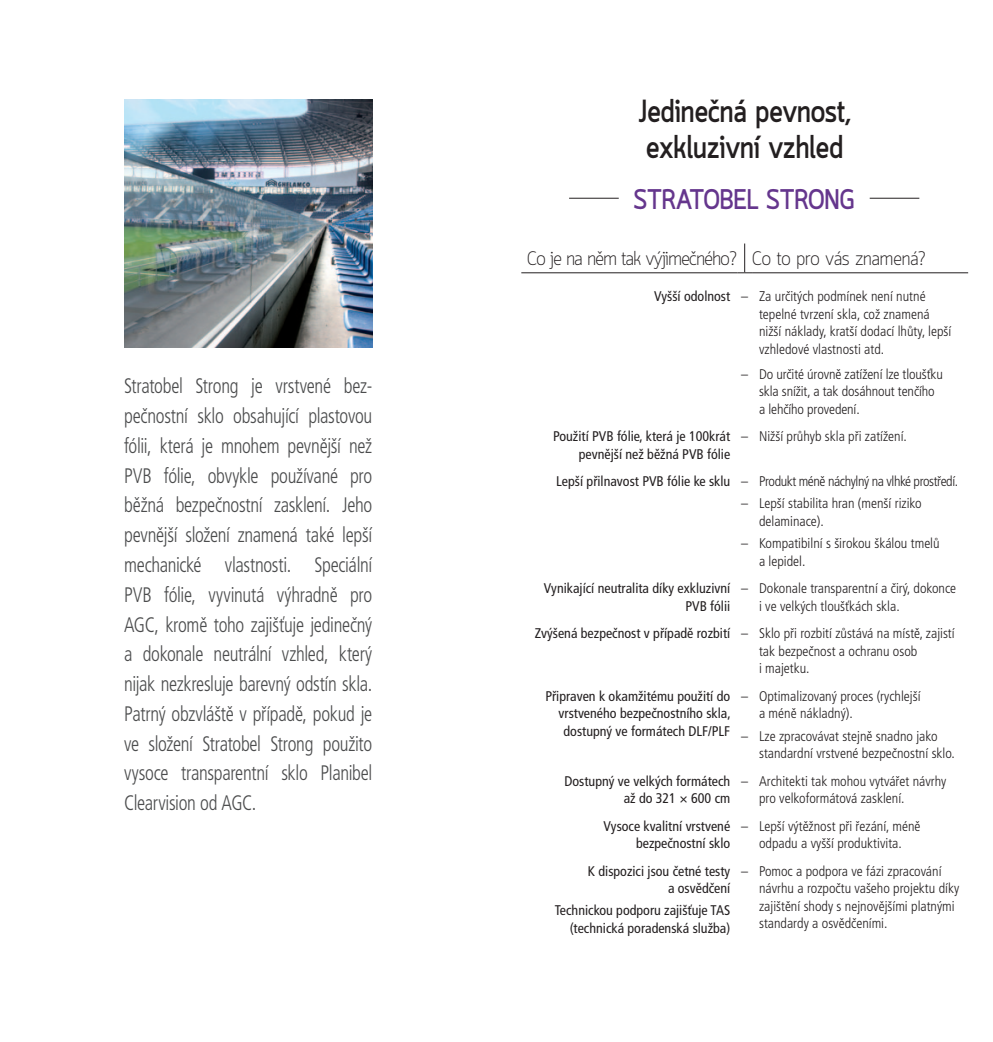
<style>
.page{position:relative;width:993px;height:1042px;background:#fff}
.page>*{position:absolute;margin:0;border:0;box-sizing:border-box;transform-origin:0 0}
.t1{font:700 31.5px/36.8px "Quark";color:#231f20;scale:.9 1}
.t2{font:700 28px "Quark";color:#65368d;scale:.9 1}
.t3{font:300 condensed 21px/29.8px "Frutiger CE";letter-spacing:-.02em;color:#4b4c4d;text-align:justify;scale:.9 1}
.t4{font:300 19.25px "Quark";letter-spacing:-.03em;color:#231f20;scale:.96 1}
.t5{font:300 condensed 14px/17.5px "Frutiger CE";color:#231f20}
.t6{font:condensed 14px/17.5px "Frutiger CE";color:#231f20;text-align:right}
.t7{font:300 condensed 14px/22.4px "Frutiger CE";letter-spacing:-.03em;color:#231f20}
.t8{font:300 condensed 14px "Frutiger LT Std";color:#231f20}
.s1{font-family:"Frutiger LT Std";font-weight:300}
.s2{font-family:"Frutiger LT Std"}
.s3{font-weight:400}
</style>
<div class="page">
<img style="left:124px;top:100px;width:248px;height:248px">
<hr style="left:521px;top:272px;width:216px;height:1px;background:#231f20">
<svg style="left:737px;top:243px;width:14px;height:30px"></svg>
<hr style="left:751px;top:272px;width:216px;height:1px;background:#231f20">
<hr style="left:569px;top:198px;width:49px;height:1px;background:#231f20">
<hr style="left:869px;top:198px;width:50px;height:1px;background:#231f20">
<p class="t3" style="left:124px;top:371px;width:277px">Stratobel Strong je vrstvené bez&shy;pečnostní sklo obsahující plastovou fólii, která je mnohem pevnější než PVB fólie, obvykle používané pro běžná bezpečnostní zasklení. Jeho pevnější složení znamená také lepší mechanické vlastnosti. Speciální PVB fólie, vyvinutá výhradně pro AGC, kromě toho zajišťuje jedinečný a dokonale neutrální vzhled, který nijak nezkresluje barevný odstín skla.<br>Patrný obzvláště v případě, pokud je ve složení Stratobel Strong použito vysoce transparentní sklo Planibel Clearvision od AGC.</p>
<h1 class="t1" style="left:638px;top:95px;width:237px">Jedinečná pevnost, exkluzivní vzhled</h1>
<h2 class="t2" style="left:633px;top:183px;width:32px">STRATOBEL</h2>
<h2 class="t2" style="left:766px;top:183px;width:33px">STRONG</h2>
<h3 class="t4" style="left:527px;top:247px;width:416px">Co je na něm tak výjimečného? Co to pro vás znamená?</h3>
<p class="t6" style="left:653px;top:288px;width:96px">Vyšší odolnost <span class="s1">–</span></p>
<p class="t5" style="left:758px;top:288px;width:194px">Za určitých podmínek není nutné tepelné tvrzení skla, což znamená nižší náklady, kratší dodací lhůty, lepší vzhledové vlastnosti atd.</p>
<p class="t5" style="left:758px;top:365px;width:185px">Do určité úrovně zatížení lze tloušťku skla snížit, a tak dosáhnout tenčího a lehčího provedení.</p>
<p class="t8" style="left:741px;top:366px;width:8px">–</p>
<p class="t6" style="left:553px;top:428px;width:178px">Použití PVB fólie, která je 100krát pevnější než běžná PVB fólie</p>
<p class="t5" style="left:741px;top:428px;width:167px"><span class="s2">–</span> Nižší průhyb skla při zatížení.</p>
<p class="t6" style="left:556px;top:472px;width:193px">Lepší přilnavost PVB fólie ke sklu <span class="s1">–</span></p>
<p class="t8" style="left:741px;top:496px;width:8px">–</p>
<p class="t8" style="left:741px;top:536px;width:8px">–</p>
<p class="t7" style="left:758px;top:470px;width:200px">Produkt méně náchylný na vlhké prostředí.<br>Lepší stabilita hran (menší riziko</p>
<p class="t5" style="left:758px;top:510px;width:182px;line-height:22.4px">delaminace).<br>Kompatibilní s širokou škálou tmelů</p>
<p class="t5" style="left:758px;top:552px;width:48px">a lepidel.</p>
<p class="t6" style="left:543px;top:580px;width:188px">Vynikající neutralita díky exkluzivní<br>PVB fólii</p>
<p class="t5" style="left:758px;top:580px;width:199px;text-indent:-18px"><span class="s2">–</span> Dokonale transparentní a čirý, dokonce i ve velkých tloušťkách skla.</p>
<p class="t5" style="left:758px;top:625px;width:197px;text-indent:-224px"><span class="s3">Zvýšená bezpečnost v případě rozbití</span> <span class="s2">–</span> Sklo při rozbití zůstává na místě, zajistí tak bezpečnost a ochranu osob<br>i majetku.</p>
<p class="t6" style="left:545px;top:687px;width:187px">Připraven k okamžitému použití do vrstveného bezpečnostního skla, dostupný ve formátech DLF/PLF</p>
<p class="t8" style="left:741px;top:688px;width:8px">–</p>
<p class="t8" style="left:741px;top:728px;width:8px">–</p>
<p class="t5" style="left:758px;top:687px;width:163px">Optimalizovaný proces (rychlejší a méně nákladný).</p>
<p class="t5" style="left:758px;top:727px;width:197px">Lze zpracovávat stejně snadno jako standardní vrstvené bezpečnostní sklo.</p>
<p class="t6" style="left:564px;top:772px;width:167px">Dostupný ve velkých formátech až do 321 × 600 cm</p>
<p class="t5" style="left:758px;top:772px;width:189px;text-indent:-18px"><span class="s2">–</span> Architekti tak mohou vytvářet návrhy pro velkoformátová zasklení.</p>
<p class="t6" style="left:603px;top:817px;width:128px">Vysoce kvalitní vrstvené bezpečnostní sklo</p>
<p class="t5" style="left:741px;top:817px;width:181px;text-align:center"><span class="s2">–</span> Lepší výtěžnost při řezání, méně odpadu a vyšší produktivita.</p>
<p class="t6" style="left:587px;top:862px;width:144px">K dispozici jsou četné testy a osvědčení</p>
<p class="t6" style="left:554px;top:902px;width:177px">Technickou podporu zajišťuje TAS (technická poradenská služba)</p>
<p class="t5" style="left:758px;top:862px;width:201px;text-indent:-18px"><span class="s2">–</span> Pomoc a podpora ve fázi zpracování návrhu a rozpočtu vašeho projektu díky zajištění shody s nejnovějšími platnými standardy a osvědčeními.</p>
</div>
